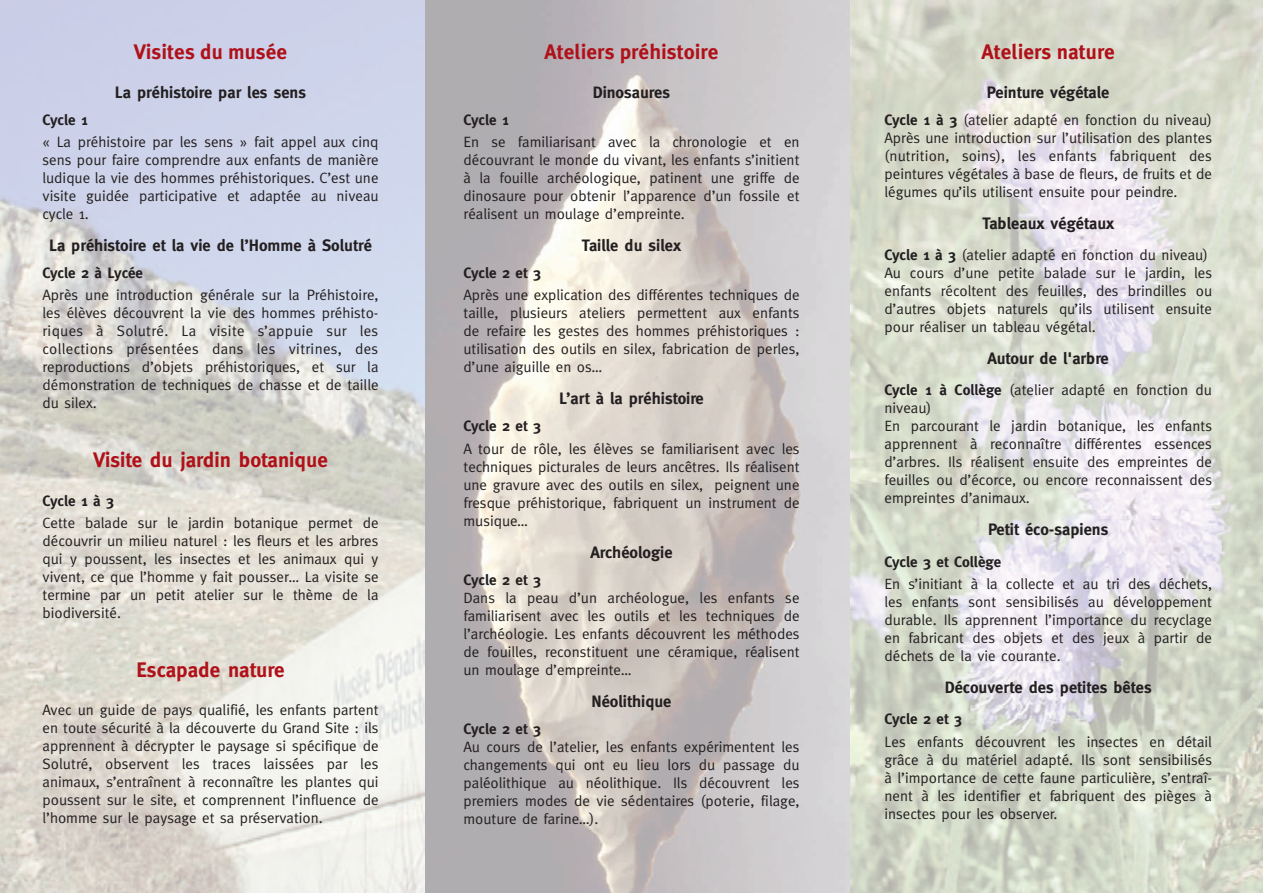
<style>
.page{position:relative;width:1263px;height:893px;background:#fff}
.page>*{position:absolute;margin:0;border:0;box-sizing:border-box;transform-origin:0 0}
.t1{font:700 21px "Meta Plus";color:#b01119}
.t2{font:700 21px "Meta";color:#b01119}
.t3{font:700 16.5px "Meta";color:#231f20}
.t4{font:15px/18px "Meta";color:#231f20;text-align:justify}
.t5{font:700 15px "Meta";color:#231f20}
.s1{font-weight:700}
</style>
<div class="page">
<img style="left:0;top:0;width:1263px;height:893px">
<h1 class="t1" style="left:134px;top:39px;width:155px">Visites du musée</h1>
<p class="t3" style="left:115px;top:82px;width:193px">La préhistoire par les sens</p>
<p class="t5" style="left:43px;top:111px;width:47px">Cycle 1</p>
<p class="t4" style="left:43px;top:133px;width:337px">« La préhistoire par les sens » fait appel aux cinq sens pour faire comprendre aux enfants de manière ludique la vie des hommes préhistoriques. C’est une visite guidée participative et adaptée au niveau cycle 1.</p>
<p class="t3" style="left:49px;top:236px;width:324px">La préhistoire et la vie de l’Homme à Solutré</p>
<p class="t5" style="left:43px;top:264px;width:102px">Cycle 2 à Lycée</p>
<p class="t4" style="left:43px;top:286px;width:338px">Après une introduction générale sur la Préhistoire, les élèves découvrent la vie des hommes préhisto&shy;riques à Solutré. La visite s’appuie sur les collections présentées dans les vitrines, des reproductions d’objets préhistoriques, et sur la démonstration de techniques de chasse et de taille du silex.</p>
<h1 class="t2" style="left:93px;top:448px;width:236px">Visite du jardin botanique</h1>
<p class="t5" style="left:43px;top:492px;width:73px">Cycle 1 à 3</p>
<p class="t4" style="left:43px;top:514px;width:337px">Cette balade sur le jardin botanique permet de découvrir un milieu naturel : les fleurs et les arbres qui y poussent, les insectes et les animaux qui y vivent, ce que l’homme y fait pousser… La visite se termine par un petit atelier sur le thème de la biodiversité.</p>
<h1 class="t2" style="left:136px;top:657px;width:150px">Escapade nature</h1>
<p class="t4" style="left:43px;top:701px;width:338px">Avec un guide de pays qualifié, les enfants partent en toute sécurité à la découverte du Grand Site : ils apprennent à décrypter le paysage si spécifique de Solutré, observent les traces laissées par les animaux, s’entraînent à reconnaître les plantes qui poussent sur le site, et comprennent l’influence de l’homme sur le paysage et sa préservation.</p>
<h1 class="t1" style="left:545px;top:39px;width:175px">Ateliers préhistoire</h1>
<p class="t3" style="left:593px;top:82px;width:79px">Dinosaures</p>
<p class="t5" style="left:463px;top:111px;width:47px">Cycle 1</p>
<p class="t4" style="left:463px;top:133px;width:338px">En se familiarisant avec la chronologie et en découvrant le monde du vivant, les enfants s’initient à la fouille archéologique, patinent une griffe de dinosaure pour obtenir l’apparence d’un fossile et réalisent un moulage d’empreinte.</p>
<p class="t3" style="left:582px;top:236px;width:101px">Taille du silex</p>
<p class="t5" style="left:463px;top:264px;width:79px">Cycle 2 et 3</p>
<p class="t4" style="left:463px;top:286px;width:337px">Après une explication des différentes techniques de taille, plusieurs ateliers permettent aux enfants de refaire les gestes des hommes préhistoriques : utilisation des outils en silex, fabrication de perles, d’une aiguille en os…</p>
<p class="t3" style="left:559px;top:389px;width:146px">L’art à la préhistoire</p>
<p class="t5" style="left:463px;top:417px;width:79px">Cycle 2 et 3</p>
<p class="t4" style="left:463px;top:440px;width:338px">A tour de rôle, les élèves se familiarisent avec les techniques picturales de leurs ancêtres. Ils réalisent une gravure avec des outils en silex, peignent une fresque préhistorique, fabriquent un instrument de musique…</p>
<p class="t3" style="left:590px;top:542px;width:84px">Archéologie</p>
<p class="t5" style="left:463px;top:571px;width:79px">Cycle 2 et 3</p>
<p class="t4" style="left:463px;top:589px;width:338px">Dans la peau d’un archéologue, les enfants se familiarisent avec les outils et les techniques de l’archéologie. Les enfants découvrent les méthodes de fouilles, reconstituent une céramique, réalisent un moulage d’empreinte…</p>
<p class="t3" style="left:591px;top:691px;width:82px">Néolithique</p>
<p class="t5" style="left:463px;top:720px;width:79px">Cycle 2 et 3</p>
<p class="t4" style="left:463px;top:738px;width:337px">Au cours de l’atelier, les enfants expérimentent les changements qui ont eu lieu lors du passage du paléolithique au néolithique. Ils découvrent les premiers modes de vie sédentaires (poterie, filage, mouture de farine…).</p>
<h1 class="t1" style="left:981px;top:39px;width:135px">Ateliers nature</h1>
<p class="t3" style="left:987px;top:82px;width:124px">Peinture végétale</p>
<p class="t4" style="left:884px;top:111px;width:329px"><span class="s1">Cycle 1 à 3</span> (atelier adapté en fonction du niveau)<br>Après une introduction sur l’utilisation des plantes (nutrition, soins), les enfants fabriquent des peintures végétales à base de fleurs, de fruits et de légumes qu’ils utilisent ensuite pour peindre.</p>
<p class="t3" style="left:982px;top:213px;width:133px">Tableaux végétaux</p>
<p class="t4" style="left:884px;top:246px;width:329px;text-align:left"><span class="s1">Cycle 1 à 3</span> (atelier adapté en fonction du niveau)<br>Au cours d’une petite balade sur le jardin, les enfants récoltent des feuilles, des brindilles ou d’autres objets naturels qu’ils utilisent ensuite pour réaliser un tableau végétal.</p>
<p class="t3" style="left:988px;top:349px;width:123px">Autour de l'arbre</p>
<p class="t4" style="left:884px;top:381px;width:329px;text-align:left"><span class="s1">Cycle 1 à Collège</span> (atelier adapté en fonction du niveau)<br>En parcourant le jardin botanique, les enfants apprennent à reconnaître différentes essences d’arbres. Ils réalisent ensuite des empreintes de feuilles ou d’écorce, ou encore reconnaissent des empreintes d’animaux.</p>
<p class="t3" style="left:988px;top:520px;width:122px">Petit éco-sapiens</p>
<p class="t5" style="left:884px;top:553px;width:118px">Cycle 3 et Collège</p>
<p class="t4" style="left:884px;top:575px;width:329px">En s’initiant à la collecte et au tri des déchets, les enfants sont sensibilisés au développement durable. Ils apprennent l’importance du recyclage en fabricant des objets et des jeux à partir de déchets de la vie courante.</p>
<p class="t3" style="left:945px;top:678px;width:209px">Découverte des petites bêtes</p>
<p class="t5" style="left:884px;top:710px;width:79px">Cycle 2 et 3</p>
<p class="t4" style="left:884px;top:732px;width:329px">Les enfants découvrent les insectes en détail grâce à du matériel adapté. Ils sont sensibilisés à l’importance de cette faune particulière, s’entraî&shy;nent à les identifier et fabriquent des pièges à insectes pour les observer.</p>
</div>
